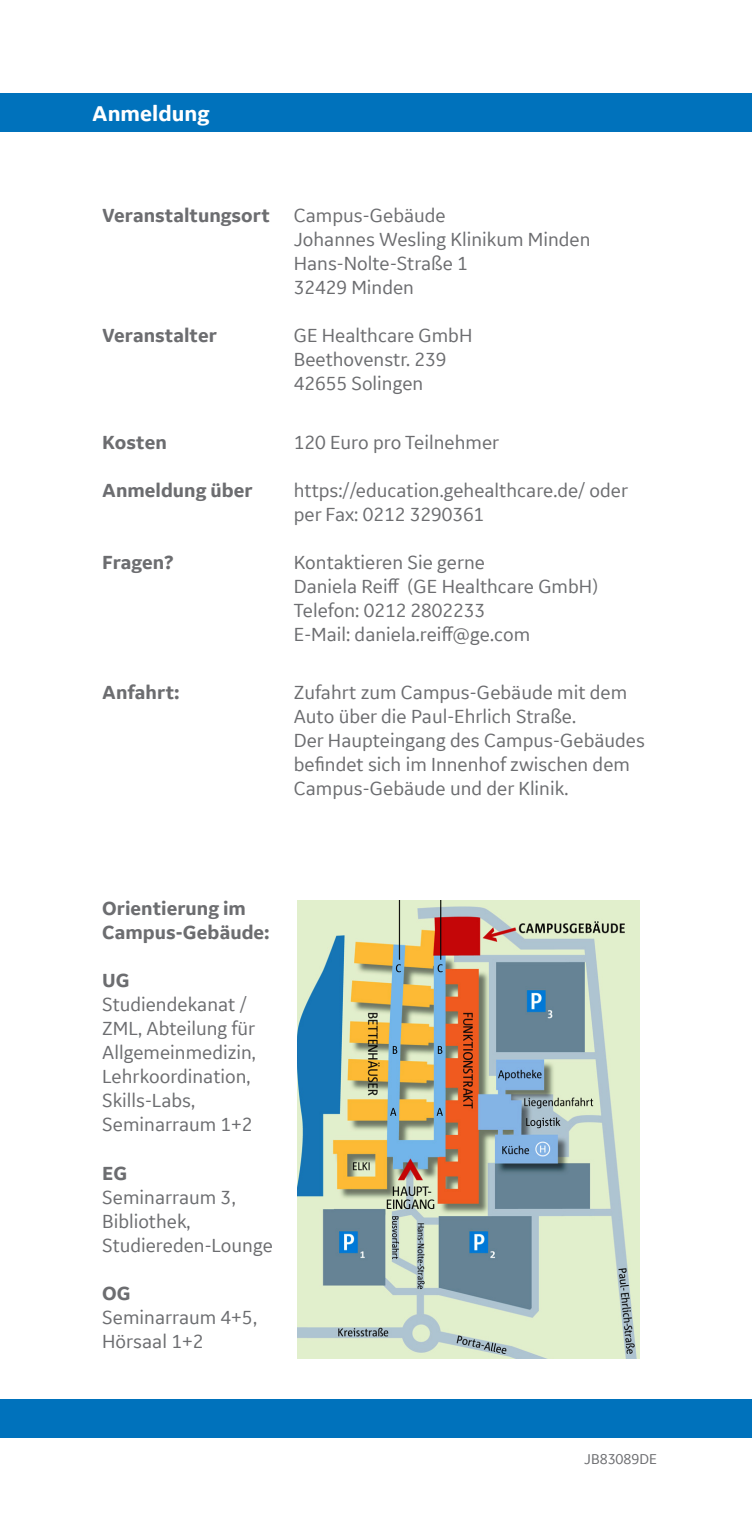
<style>
.page{position:relative;width:752px;height:1531px;background:#fff}
.page>*{position:absolute;margin:0;border:0;box-sizing:border-box;transform-origin:0 0}
.t1{font:700 22.5px "GE Inspira Sans";color:#fff}
.t2{font:20px/24px "GE Inspira Sans";color:#6c6d70}
.t3{font:700 20px/24px "GE Inspira Sans";color:#6c6d70}
.t4{font:15px "GE Inspira Sans";color:#6c6d70}
</style>
<div class="page">
<div style="left:0;top:93px;width:751px;height:39px;background:#0072bc"></div>
<img style="left:298px;top:901px;width:340px;height:457px">
<div style="left:0;top:1399px;width:751px;height:39px;background:#0072bc"></div>
<p class="t1" style="left:92px;top:100px;width:119px">Anmeldung</p>
<p class="t3" style="left:102px;top:203px;width:169px">Veranstaltungsort</p>
<p class="t3" style="left:102px;top:323px;width:116px">Veranstalter</p>
<p class="t3" style="left:102px;top:430px;width:66px">Kosten</p>
<p class="t3" style="left:102px;top:478px;width:152px">Anmeldung über</p>
<p class="t3" style="left:102px;top:550px;width:73px">Fragen?</p>
<p class="t3" style="left:102px;top:680px;width:79px">Anfahrt:</p>
<p class="t2" style="left:293px;top:203px;width:298px">Campus-Gebäude<br>Johannes Wesling Klinikum Minden<br>Hans-Nolte-Straße 1<br>32429 Minden</p>
<p class="t2" style="left:293px;top:323px;width:180px">GE Healthcare GmbH<br>Beethovenstr. 239<br>42655 Solingen</p>
<p class="t2" style="left:293px;top:430px;width:207px">120 Euro pro Teilnehmer</p>
<p class="t2" style="left:293px;top:478px;width:336px">https://education.gehealthcare.de/ oder per Fax: 0212 3290361</p>
<p class="t2" style="left:293px;top:550px;width:306px">Kontaktieren Sie gerne<br>Daniela Reiff (GE Healthcare GmbH)<br>Telefon: 0212 2802233<br>E-Mail: daniela.reiff@ge.com</p>
<p class="t2" style="left:293px;top:680px;width:352px">Zufahrt zum Campus-Gebäude mit dem Auto über die Paul-Ehrlich Straße.<br>Der Haupteingang des Campus-Gebäudes befindet sich im Innenhof zwischen dem Campus-Gebäude und der Klinik.</p>
<p class="t3" style="left:102px;top:896px;width:169px">Orientierung im<br>Campus-Gebäude:</p>
<p class="t3" style="left:102px;top:968px;width:29px">UG</p>
<p class="t2" style="left:102px;top:992px;width:155px">Studiendekanat /<br>ZML, Abteilung für<br>Allgemeinmedizin,<br>Lehrkoordination,<br>Skills-Labs,<br>Seminarraum 1+2</p>
<p class="t3" style="left:102px;top:1160px;width:27px">EG</p>
<p class="t2" style="left:102px;top:1184px;width:172px">Seminarraum 3,<br>Bibliothek,<br>Studiereden-Lounge</p>
<p class="t3" style="left:102px;top:1280px;width:30px">OG</p>
<p class="t2" style="left:102px;top:1304px;width:156px">Seminarraum 4+5,<br>Hörsaal 1+2</p>
<p class="t4" style="left:584px;top:1449px;width:74px">JB83089DE</p>
</div>
